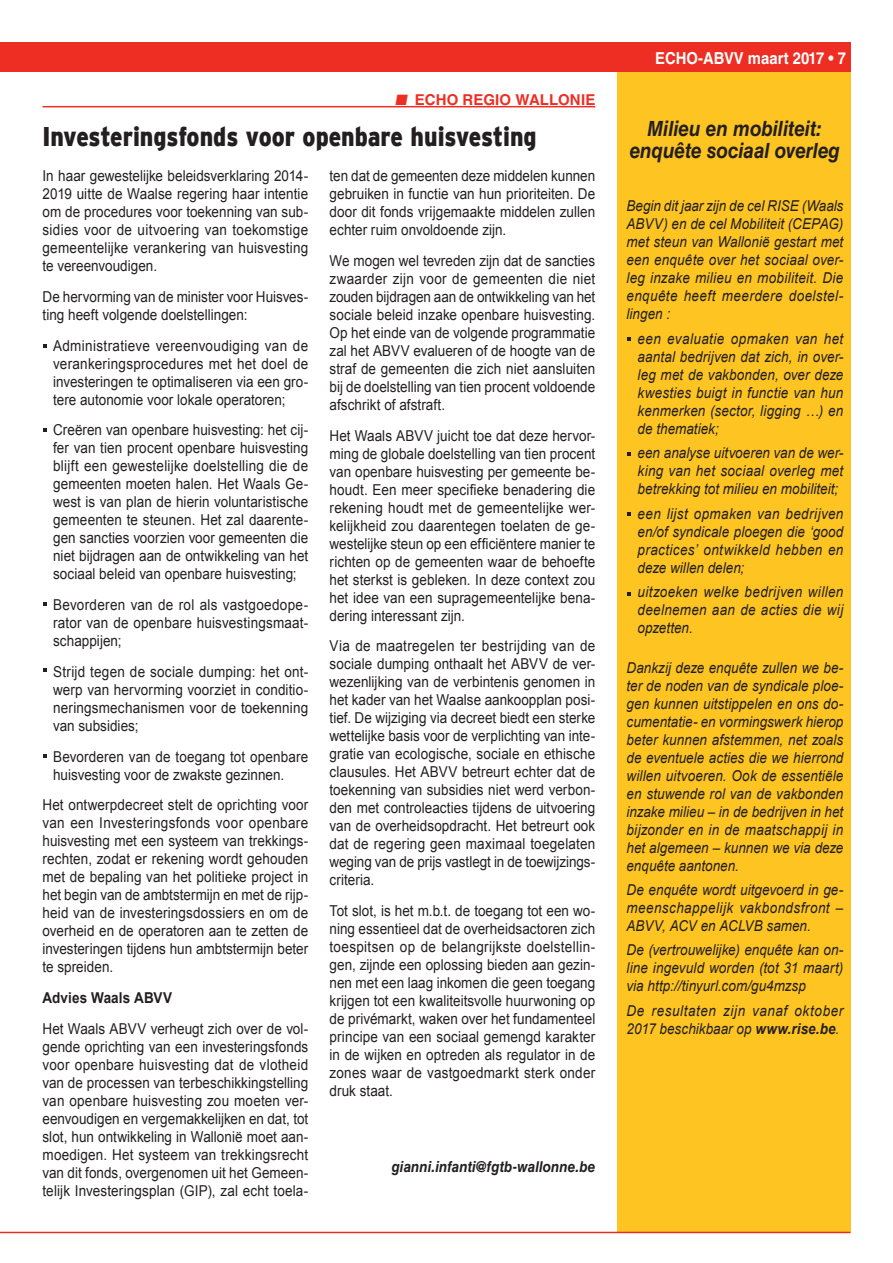
<style>
.page{position:relative;width:893px;height:1263px;background:#fff}
.page>*{position:absolute;margin:0;border:0;box-sizing:border-box;transform-origin:0 0}
.TITEL_18_20{font:900 27px "Interstate";color:#231f20;scale:.85 1}
.KADERTEKST_10_12{font:italic 700 21px/22.5px "Helvetica LT Std";letter-spacing:-.005em;color:#231f20;text-align:center;scale:.9 1}
.t1{font:700 16.5px "Helvetica LT Std";color:#fff;scale:.9 1}
.BODY_ECHO_10_12{font:15px/18px "Arial";letter-spacing:.005em;color:#231f20;text-align:justify;scale:.9 1}
.KADERTEKST_10_12-2{font:italic 15px/18px "Arial";letter-spacing:.015em;color:#231f20;text-align:justify;scale:.9 1}
.KADERTEKST_10_12-3{font:italic 15px/18px "Arial";letter-spacing:.04em;color:#231f20;scale:.9 1}
.BODY_ECHO_10_12-2{font:italic 700 15px "Helvetica LT Std";color:#231f20;scale:.9 1}
.t2{font:700 15px "Helvetica LT Std";letter-spacing:.01em;color:#ee2e22}
.BODY_ECHO_10_12-3{font:700 15px "Arial";letter-spacing:.01em;color:#231f20;scale:.9 1}
.s1{font-weight:700}
</style>
<div class="page">
<div style="left:0;top:43px;width:850px;height:29px;background:#ee2e22"></div>
<div style="left:617px;top:72px;width:233px;height:1161px;background:#fec422"></div>
<hr style="left:0;top:1232px;width:850px;height:1px;background:#ee2e22">
<hr style="left:43px;top:106px;width:552px;height:1px;background:#ee2e22">
<svg style="left:627px;top:337px;width:4px;height:4px"></svg>
<svg style="left:627px;top:512px;width:4px;height:4px"></svg>
<svg style="left:627px;top:452px;width:4px;height:4px"></svg>
<svg style="left:627px;top:592px;width:4px;height:4px"></svg>
<svg style="left:43px;top:344px;width:4px;height:3px"></svg>
<svg style="left:43px;top:428px;width:4px;height:3px"></svg>
<svg style="left:43px;top:602px;width:4px;height:4px"></svg>
<svg style="left:43px;top:668px;width:4px;height:4px"></svg>
<svg style="left:43px;top:754px;width:4px;height:4px"></svg>
<p class="t2" style="left:395px;top:90px;width:202px">■ ECHO REGIO WALLONIE</p>
<p class="TITEL_18_20" style="left:43px;top:121px;width:583px">Investeringsfonds voor openbare huisvesting</p>
<p class="BODY_ECHO_10_12" style="left:43px;top:167px;width:297px">In haar gewestelijke beleidsverklaring 2014- 2019 uitte de Waalse regering haar intentie om de procedures voor toekenning van sub&shy;sidies voor de uitvoering van toekomstige gemeentelijke verankering van huisvesting te vereenvoudigen.</p>
<p class="BODY_ECHO_10_12" style="left:43px;top:288px;width:297px">De hervorming van de minister voor Huisves&shy;ting heeft volgende doelstellingen:</p>
<p class="BODY_ECHO_10_12" style="left:53px;top:336px;width:285px">Administratieve vereenvoudiging van de verankeringsprocedures met het doel de investeringen te optimaliseren via een gro&shy;tere autonomie voor lokale operatoren;</p>
<p class="BODY_ECHO_10_12" style="left:53px;top:421px;width:285px">Creëren van openbare huisvesting: het cij&shy;fer van tien procent openbare huisvesting blijft een gewestelijke doelstelling die de gemeenten moeten halen. Het Waals Ge&shy;west is van plan de hierin voluntaristische gemeenten te steunen. Het zal daarente&shy;gen sancties voorzien voor gemeenten die niet bijdragen aan de ontwikkeling van het sociaal beleid van openbare huisvesting;</p>
<p class="BODY_ECHO_10_12" style="left:53px;top:596px;width:285px">Bevorderen van de rol als vastgoedope&shy;rator van de openbare huisvestingsmaat&shy;schappijen;</p>
<p class="BODY_ECHO_10_12" style="left:53px;top:663px;width:285px">Strijd tegen de sociale dumping: het ont&shy;werp van hervorming voorziet in conditio&shy;neringsmechanismen voor de toekenning van subsidies;</p>
<p class="BODY_ECHO_10_12" style="left:53px;top:747px;width:285px">Bevorderen van de toegang tot openbare huisvesting voor de zwakste gezinnen.</p>
<p class="BODY_ECHO_10_12" style="left:43px;top:796px;width:297px">Het ontwerpdecreet stelt de oprichting voor van een Investeringsfonds voor openbare huisvesting met een systeem van trekkings&shy;rechten, zodat er rekening wordt gehouden met de bepaling van het politieke project in het begin van de ambtstermijn en met de rijp&shy;heid van de investeringsdossiers en om de overheid en de operatoren aan te zetten de investeringen tijdens hun ambtstermijn beter te spreiden.</p>
<p class="BODY_ECHO_10_12-3" style="left:43px;top:988px;width:146px">Advies Waals ABVV</p>
<p class="BODY_ECHO_10_12" style="left:43px;top:1020px;width:297px">Het Waals ABVV verheugt zich over de vol&shy;gende oprichting van een investeringsfonds voor openbare huisvesting dat de vlotheid van de processen van terbeschikkingstelling van openbare huisvesting zou moeten ver&shy;eenvoudigen en vergemakkelijken en dat, tot slot, hun ontwikkeling in Wallonië moet aan&shy;moedigen. Het systeem van trekkingsrecht van dit fonds, overgenomen uit het Gemeen&shy;telijk Investeringsplan (GIP), zal echt toela-</p>
<p class="BODY_ECHO_10_12" style="left:330px;top:167px;width:297px">ten dat de gemeenten deze middelen kunnen gebruiken in functie van hun prioriteiten. De door dit fonds vrijgemaakte middelen zullen echter ruim onvoldoende zijn.</p>
<p class="BODY_ECHO_10_12" style="left:330px;top:252px;width:297px">We mogen wel tevreden zijn dat de sancties zwaarder zijn voor de gemeenten die niet zouden bijdragen aan de ontwikkeling van het sociale beleid inzake openbare huisvesting.<br>Op het einde van de volgende programmatie zal het ABVV evalueren of de hoogte van de straf de gemeenten die zich niet aansluiten bij de doelstelling van tien procent voldoende afschrikt of afstraft.</p>
<p class="BODY_ECHO_10_12" style="left:330px;top:426px;width:297px">Het Waals ABVV juicht toe dat deze hervor&shy;ming de globale doelstelling van tien procent van openbare huisvesting per gemeente be&shy;houdt. Een meer specifieke benadering die rekening houdt met de gemeentelijke wer&shy;kelijkheid zou daarentegen toelaten de ge&shy;westelijke steun op een efficiëntere manier te richten op de gemeenten waar de behoefte het sterkst is gebleken. In deze context zou het idee van een supragemeentelijke bena&shy;dering interessant zijn.</p>
<p class="BODY_ECHO_10_12" style="left:330px;top:637px;width:297px">Via de maatregelen ter bestrijding van de sociale dumping onthaalt het ABVV de ver&shy;wezenlijking van de verbintenis genomen in het kader van het Waalse aankoopplan posi&shy;tief. De wijziging via decreet biedt een sterke wettelijke basis voor de verplichting van inte&shy;gratie van ecologische, sociale en ethische clausules. Het ABVV betreurt echter dat de toekenning van subsidies niet werd verbon&shy;den met controleacties tijdens de uitvoering van de overheidsopdracht. Het betreurt ook dat de regering geen maximaal toegelaten weging van de prijs vastlegt in de toewijzings&shy;criteria.</p>
<p class="BODY_ECHO_10_12" style="left:330px;top:902px;width:297px">Tot slot, is het m.b.t. de toegang tot een wo&shy;ning essentieel dat de overheidsactoren zich toespitsen op de belangrijkste doelstellin&shy;gen, zijnde een oplossing bieden aan gezin&shy;nen met een laag inkomen die geen toegang krijgen tot een kwaliteitsvolle huurwoning op de privémarkt, waken over het fundamenteel principe van een sociaal gemengd karakter in de wijken en optreden als regulator in de zones waar de vastgoedmarkt sterk onder druk staat.</p>
<p class="BODY_ECHO_10_12-2" style="left:392px;top:1158px;width:228px">gianni.infanti@fgtb-wallonne.be</p>
<p class="t1" style="left:655px;top:48px;width:214px">ECHO-ABVV maart 2017 • 7</p>
<p class="KADERTEKST_10_12" style="left:630px;top:117px;width:235px">Milieu en mobiliteit: enquête sociaal overleg</p>
<p class="KADERTEKST_10_12-2" style="left:626px;top:197px;width:242px">Begin dit jaar zijn de cel RISE (Waals ABVV) en de cel Mobiliteit (CEPAG) met steun van Wallonië gestart met een enquête over het sociaal over&shy;leg inzake milieu en mobiliteit. Die enquête heeft meerdere doelstel&shy;lingen :</p>
<p class="KADERTEKST_10_12-2" style="left:638px;top:330px;width:230px">een evaluatie opmaken van het aantal bedrijven dat zich, in over&shy;leg met de vakbonden, over deze kwesties buigt in functie van hun kenmerken (sector, ligging …) en de thematiek;</p>
<p class="KADERTEKST_10_12-2" style="left:638px;top:444px;width:230px">een analyse uitvoeren van de wer&shy;king van het sociaal overleg met betrekking tot milieu en mobiliteit;</p>
<p class="KADERTEKST_10_12-2" style="left:638px;top:504px;width:230px">een lijst opmaken van bedrijven en/of syndicale ploegen die ‘good practices’ ontwikkeld hebben en deze willen delen;</p>
<p class="KADERTEKST_10_12-2" style="left:638px;top:583px;width:230px">uitzoeken welke bedrijven willen deelnemen aan de acties die wij opzetten.</p>
<p class="KADERTEKST_10_12-2" style="left:626px;top:659px;width:242px">Dankzij deze enquête zullen we be&shy;ter de noden van de syndicale ploe&shy;gen kunnen uitstippelen en ons do&shy;cumentatie- en vormingswerk hierop beter kunnen afstemmen, net zoals de eventuele acties die we hierrond willen uitvoeren. Ook de essentiële en stuwende rol van de vakbonden inzake milieu – in de bedrijven in het bijzonder en in de maatschappij in het algemeen – kunnen we via deze enquête aantonen.</p>
<p class="KADERTEKST_10_12-2" style="left:626px;top:881px;width:242px">De enquête wordt uitgevoerd in ge&shy;meenschappelijk vakbondsfront – ABVV, ACV en ACLVB samen.</p>
<p class="KADERTEKST_10_12-2" style="left:626px;top:941px;width:242px">De (vertrouwelijke) enquête kan on&shy;line ingevuld worden (tot 31 maart) via http://tinyurl.com/gu4mzsp</p>
<p class="KADERTEKST_10_12-3" style="left:626px;top:1002px;width:242px">De resultaten zijn vanaf oktober<br>2017 beschikbaar op <span class="s1">www.rise.be</span>.</p>
</div>
